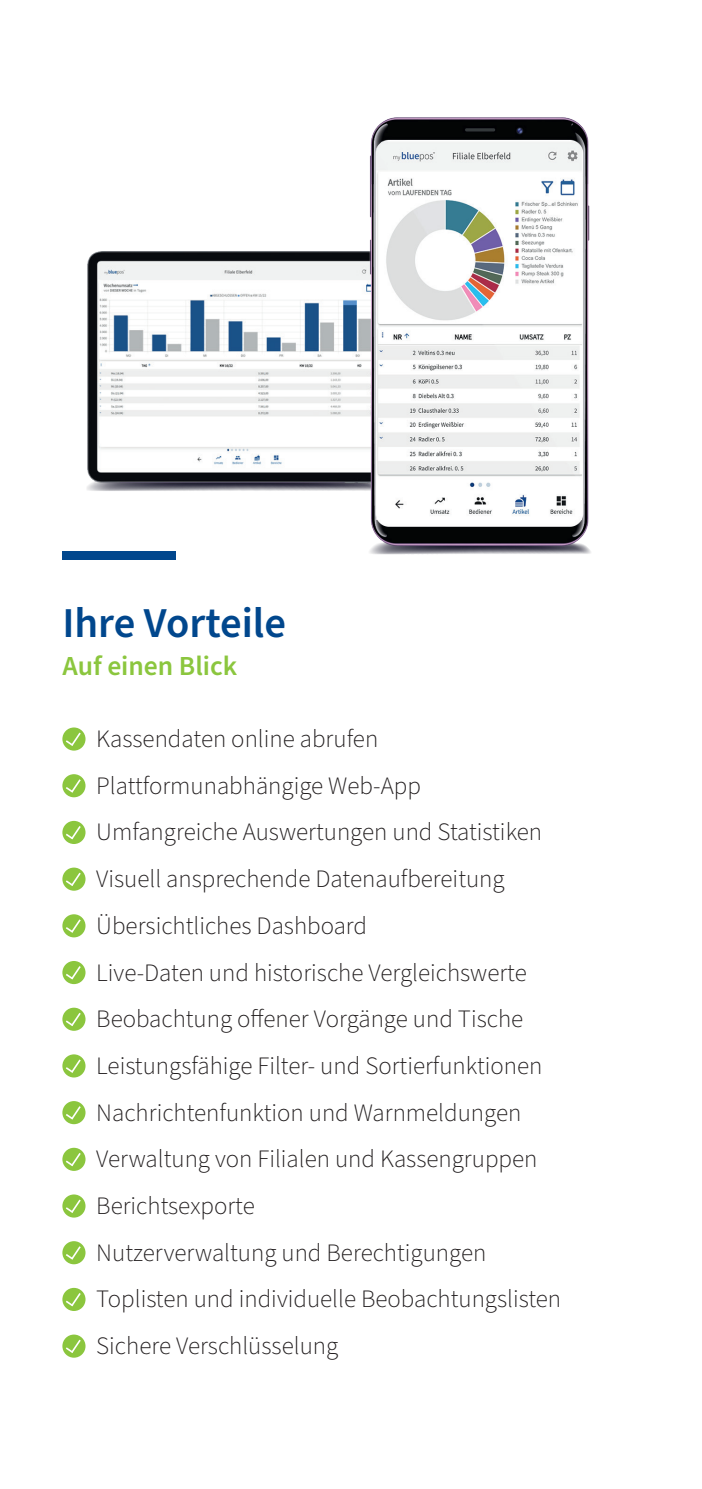
<style>
.page{position:relative;width:702px;height:1489px;background:#fff}
.page>*{position:absolute;margin:0;border:0;box-sizing:border-box;transform-origin:0 0}
.t1{font:600 42.5px "Source Sans Pro";color:#01478d}
.t2{font:600 27.5px "Source Sans Pro";color:#8bc63e}
.t3{font:300 25px/46.8px "Source Sans Pro";color:#231f20}
</style>
<div class="page">
<div style="left:62px;top:727px;width:23px;height:23px;background:#8bc63e;border-radius:50%"></div>
<svg style="left:66px;top:732px;width:15px;height:14px"></svg>
<div style="left:62px;top:774px;width:23px;height:23px;background:#8bc63e;border-radius:50%"></div>
<svg style="left:66px;top:779px;width:15px;height:13px"></svg>
<div style="left:62px;top:820px;width:23px;height:24px;background:#8bc63e;border-radius:50%"></div>
<svg style="left:66px;top:826px;width:15px;height:13px"></svg>
<div style="left:62px;top:867px;width:23px;height:23px;background:#8bc63e;border-radius:50%"></div>
<svg style="left:66px;top:872px;width:15px;height:14px"></svg>
<div style="left:62px;top:914px;width:23px;height:23px;background:#8bc63e;border-radius:50%"></div>
<svg style="left:66px;top:919px;width:15px;height:13px"></svg>
<svg style="left:62px;top:960px;width:23px;height:24px"></svg>
<svg style="left:66px;top:966px;width:15px;height:13px"></svg>
<div style="left:62px;top:1007px;width:23px;height:23px;background:#8bc63e;border-radius:50%"></div>
<svg style="left:66px;top:1013px;width:15px;height:13px"></svg>
<div style="left:62px;top:1054px;width:23px;height:23px;background:#8bc63e;border-radius:50%"></div>
<svg style="left:66px;top:1059px;width:15px;height:13px"></svg>
<svg style="left:62px;top:1100px;width:23px;height:24px"></svg>
<svg style="left:66px;top:1106px;width:15px;height:13px"></svg>
<div style="left:62px;top:1147px;width:23px;height:23px;background:#8bc63e;border-radius:50%"></div>
<svg style="left:66px;top:1153px;width:15px;height:13px"></svg>
<div style="left:62px;top:1194px;width:23px;height:23px;background:#8bc63e;border-radius:50%"></div>
<svg style="left:66px;top:1199px;width:15px;height:13px"></svg>
<div style="left:62px;top:1241px;width:23px;height:23px;background:#8bc63e;border-radius:50%"></div>
<svg style="left:66px;top:1246px;width:15px;height:13px"></svg>
<div style="left:62px;top:1287px;width:23px;height:23px;background:#8bc63e;border-radius:50%"></div>
<svg style="left:66px;top:1293px;width:15px;height:13px"></svg>
<div style="left:62px;top:1334px;width:23px;height:23px;background:#8bc63e;border-radius:50%"></div>
<svg style="left:66px;top:1339px;width:15px;height:13px"></svg>
<div style="left:62px;top:551px;width:114px;height:8px;background:#01478d"></div>
<img style="left:87px;top:252px;width:272px;height:239px">
<img style="left:359px;top:117px;width:232px;height:438px">
<h1 class="t1" style="left:62px;top:595px;width:225px">Ihre Vorteile</h1>
<p class="t2" style="left:62px;top:647px;width:176px">Auf einen Blick</p>
<p class="t3" style="left:96px;top:716px;width:466px">Kassendaten online abrufen Plattformunabhängige Web-App Umfangreiche Auswertungen und Statistiken Visuell ansprechende Datenaufbereitung Übersichtliches Dashboard<br>Live-Daten und historische Vergleichswerte Beobachtung offener Vorgänge und Tische Leistungsfähige Filter- und Sortierfunktionen Nachrichtenfunktion und Warnmeldungen Verwaltung von Filialen und Kassengruppen Berichtsexporte<br>Nutzerverwaltung und Berechtigungen Toplisten und individuelle Beobachtungslisten Sichere Verschlüsselung</p>
</div>
